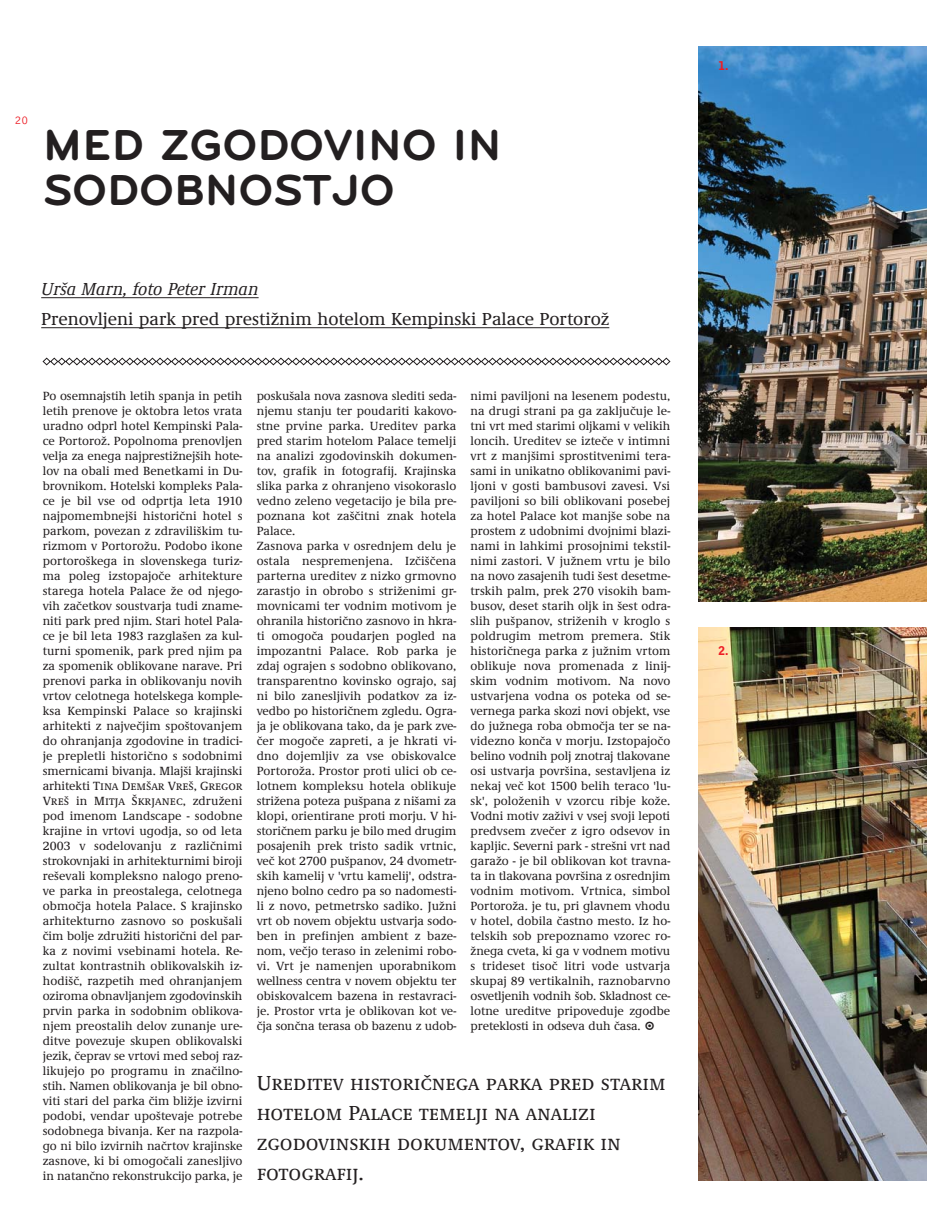
<style>
.page{position:relative;width:927px;height:1224px;background:#fff}
.page>*{position:absolute;margin:0;border:0;box-sizing:border-box;transform-origin:0 0}
.t1{font:700 45px/45px "Bryant CE";color:#231f20}
.t2{font:700 21px/30px "Demos LT Medium CE";color:#231f20}
.t3{font:18px/30px "Demos LT Medium CE";color:#231f20}
.t4{font:12.3px/15px "Demos LT Medium CE";letter-spacing:.005em;color:#231f20;text-align:justify}
.t5{font:12px "Bell Gothic Black CE";color:#ed1c24}
.t6{font:12px "Bell Gothic Light CE";color:#ed1c24}
.s1{font-style:italic}
.s2{font-weight:700}
.s3{font-family:"FF Dingbests"}
</style>
<div class="page">
<hr style="left:41px;top:297px;width:217px;height:1px;background:#231f20">
<hr style="left:41px;top:327px;width:568px;height:1px;background:#231f20">
<img style="left:698px;top:46px;width:228px;height:555px">
<img style="left:698px;top:627px;width:228px;height:552px">
<svg style="left:42px;top:357px;width:628px;height:8px"></svg>
<p class="t6" style="left:15px;top:114px;width:15px">20</p>
<p class="t1" style="left:43px;top:126px;width:460px">MED ZGODOVINO IN<br>SODOBNOSTJO</p>
<p class="t3" style="left:41px;top:274px;width:569px"><span class="s1">Urša Marn, foto Peter Irman<br></span>Prenovljeni park pred prestižnim hotelom Kempinski Palace Portorož</p>
<p class="t4" style="left:43px;top:388px;width:201px">Po osemnajstih letih spanja in petih letih prenove je oktobra letos vrata uradno odprl hotel Kempinski Pala&shy;ce Portorož. Popolnoma prenovljen velja za enega najprestižnejših hote&shy;lov na obali med Benetkami in Du&shy;brovnikom. Hotelski kompleks Pala&shy;ce je bil vse od odprtja leta 1910 najpomembnejši historični hotel s parkom, povezan z zdraviliškim tu&shy;rizmom v Portorožu. Podobo ikone portoroškega in slovenskega turiz&shy;ma poleg izstopajoče arhitekture starega hotela Palace že od njego&shy;vih začetkov soustvarja tudi zname&shy;niti park pred njim. Stari hotel Pala&shy;ce je bil leta 1983 razglašen za kul&shy;turni spomenik, park pred njim pa za spomenik oblikovane narave. Pri prenovi parka in oblikovanju novih vrtov celotnega hotelskega komple&shy;ksa Kempinski Palace so krajinski arhitekti z največjim spoštovanjem do ohranjanja zgodovine in tradici&shy;je prepletli historično s sodobnimi smernicami bivanja. Mlajši krajinski arhitekti <span class="s2">Tina Demšar Vreš</span>, <span class="s2">Gregor Vreš</span> in <span class="s2">Mitja Škrjanec</span>, združeni pod imenom Landscape - sodobne krajine in vrtovi ugodja, so od leta 2003 v sodelovanju z različnimi strokovnjaki in arhitekturnimi biroji reševali kompleksno nalogo preno&shy;ve parka in preostalega, celotnega območja hotela Palace. S krajinsko arhitekturno zasnovo so poskušali čim bolje združiti historični del par&shy;ka z novimi vsebinami hotela. Re&shy;zultat kontrastnih oblikovalskih iz&shy;hodišč, razpetih med ohranjanjem oziroma obnavljanjem zgodovinskih prvin parka in sodobnim oblikova&shy;njem preostalih delov zunanje ure&shy;ditve povezuje skupen oblikovalski jezik, čeprav se vrtovi med seboj raz&shy;likujejo po programu in značilno&shy;stih. Namen oblikovanja je bil obno&shy;viti stari del parka čim bližje izvirni podobi, vendar upoštevaje potrebe sodobnega bivanja. Ker na razpola&shy;go ni bilo izvirnih načrtov krajinske zasnove, ki bi omogočali zanesljivo in natančno rekonstrukcijo parka, je</p>
<p class="t4" style="left:256px;top:388px;width:201px;text-align:left">poskušala nova zasnova slediti seda&shy;njemu stanju ter poudariti kakovo&shy;stne prvine parka. Ureditev parka pred starim hotelom Palace temelji na analizi zgodovinskih dokumen&shy;tov, grafik in fotografij. Krajinska slika parka z ohranjeno visokoraslo vedno zeleno vegetacijo je bila pre&shy;poznana kot zaščitni znak hotela Palace.<br>Zasnova parka v osrednjem delu je ostala nespremenjena. Izčiščena parterna ureditev z nizko grmovno zarastjo in obrobo s striženimi gr&shy;movnicami ter vodnim motivom je ohranila historično zasnovo in hkra&shy;ti omogoča poudarjen pogled na impozantni Palace. Rob parka je zdaj ograjen s sodobno oblikovano, transparentno kovinsko ograjo, saj ni bilo zanesljivih podatkov za iz&shy;vedbo po historičnem zgledu. Ogra&shy;ja je oblikovana tako, da je park zve&shy;čer mogoče zapreti, a je hkrati vi&shy;dno dojemljiv za vse obiskovalce Portoroža. Prostor proti ulici ob ce&shy;lotnem kompleksu hotela oblikuje strižena poteza pušpana z nišami za klopi, orientirane proti morju. V hi&shy;storičnem parku je bilo med drugim posajenih prek tristo sadik vrtnic, več kot 2700 pušpanov, 24 dvometr&shy;skih kamelij v 'vrtu kamelij', odstra&shy;njeno bolno cedro pa so nadomesti&shy;li z novo, petmetrsko sadiko. Južni vrt ob novem objektu ustvarja sodo&shy;ben in prefinjen ambient z baze&shy;nom, večjo teraso in zelenimi robo&shy;vi. Vrt je namenjen uporabnikom wellness centra v novem objektu ter obiskovalcem bazena in restavraci&shy;je. Prostor vrta je oblikovan kot ve&shy;čja sončna terasa ob bazenu z udob-</p>
<p class="t4" style="left:470px;top:388px;width:201px">nimi paviljoni na lesenem podestu, na drugi strani pa ga zaključuje le&shy;tni vrt med starimi oljkami v velikih loncih. Ureditev se izteče v intimni vrt z manjšimi sprostitvenimi tera&shy;sami in unikatno oblikovanimi pavi&shy;ljoni v gosti bambusovi zavesi. Vsi paviljoni so bili oblikovani posebej za hotel Palace kot manjše sobe na prostem z udobnimi dvojnimi blazi&shy;nami in lahkimi prosojnimi tekstil&shy;nimi zastori. V južnem vrtu je bilo na novo zasajenih tudi šest desetme&shy;trskih palm, prek 270 visokih bam&shy;busov, deset starih oljk in šest odra&shy;slih pušpanov, striženih v kroglo s poldrugim metrom premera. Stik historičnega parka z južnim vrtom oblikuje nova promenada z linij&shy;skim vodnim motivom. Na novo ustvarjena vodna os poteka od se&shy;vernega parka skozi novi objekt, vse do južnega roba območja ter se na&shy;videzno konča v morju. Izstopajočo belino vodnih polj znotraj tlakovane osi ustvarja površina, sestavljena iz nekaj več kot 1500 belih teraco 'lu&shy;sk', položenih v vzorcu ribje kože.<br>Vodni motiv zaživi v vsej svoji lepoti predvsem zvečer z igro odsevov in kapljic. Severni park - strešni vrt nad garažo - je bil oblikovan kot travna&shy;ta in tlakovana površina z osrednjim vodnim motivom. Vrtnica, simbol Portoroža. je tu, pri glavnem vhodu v hotel, dobila častno mesto. Iz ho&shy;telskih sob prepoznamo vzorec ro&shy;žnega cveta, ki ga v vodnem motivu s trideset tisoč litri vode ustvarja skupaj 89 vertikalnih, raznobarvno osvetljenih vodnih šob. Skladnost ce&shy;lotne ureditve pripoveduje zgodbe preteklosti in odseva duh časa. <span class="s3">A</span></p>
<p class="t2" style="left:256px;top:1067px;width:410px">Ureditev historičnega parka pred starim hotelom Palace temelji na analizi zgodovinskih dokumentov, grafik in fotografij.</p>
<p class="t5" style="left:718px;top:60px;width:12px">1.</p>
<p class="t5" style="left:718px;top:645px;width:12px">2.</p>
</div>
